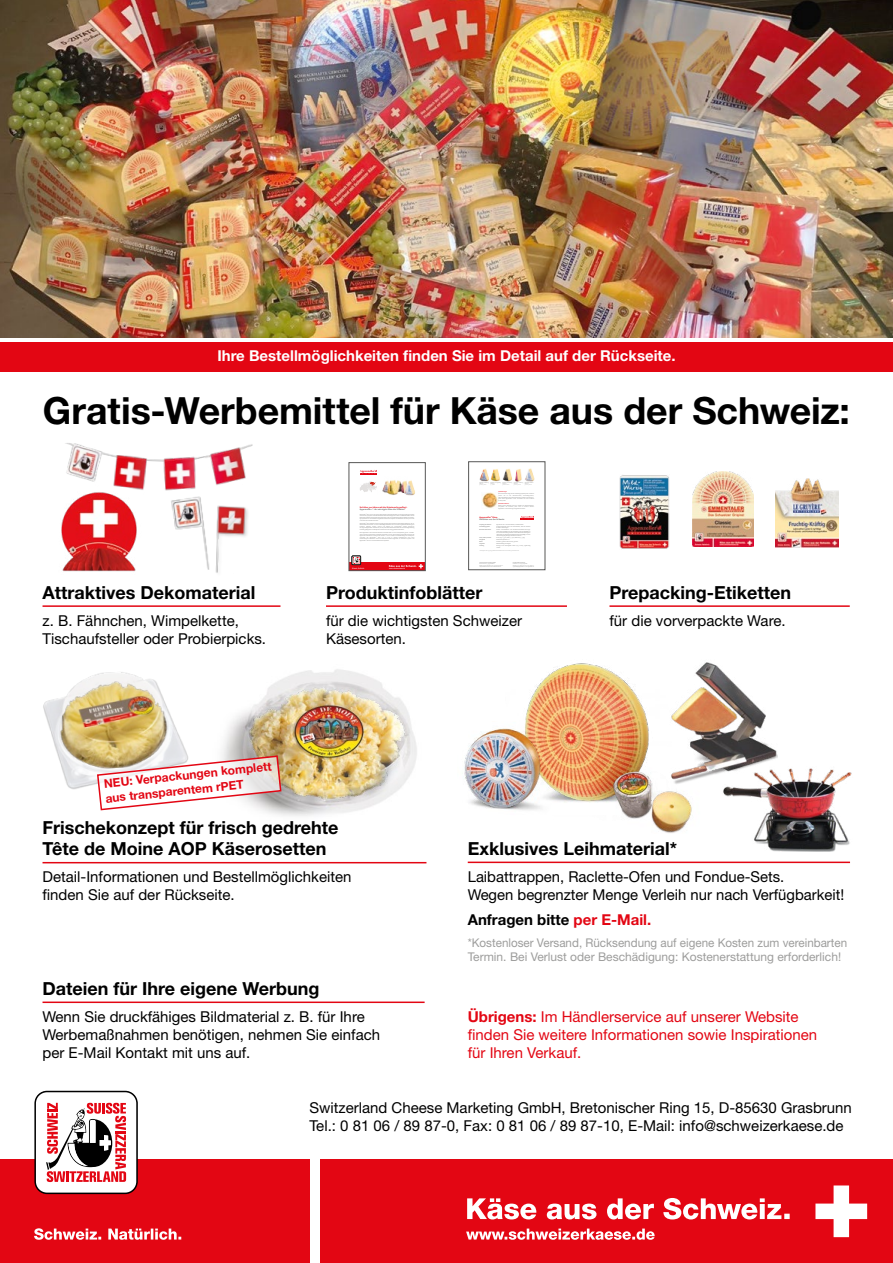
<style>
.page{position:relative;width:893px;height:1263px;background:#fff}
.page>*{position:absolute;margin:0;border:0;box-sizing:border-box;transform-origin:0 0}
.t1{font:700 37.5px "Helvetica Neue LT Std";letter-spacing:-.005em;color:#000}
.t2{font:700 18px/21.6px "Helvetica Neue LT Std";color:#000}
.t3{font:15px/18px "Helvetica Neue LT Std";color:#000}
.t4{font:15px/18px "Helvetica Neue LT Std";color:#e30613}
.t5{font:700 15px "Helvetica Neue LT Std";color:#fff}
.t6{font:700 15px "Helvetica Neue LT Std";color:#000}
.t7{font:12px/14.4px "Helvetica Neue LT Std";color:#9d9d9c}
.t8{font:700 12px/15px "Helvetica Neue LT Std";color:#e30613}
.t9{font:700 2.25px "Quadraat Sans";color:#6f6f6e}
.t10{font:700 2.25px "Quadraat Sans";letter-spacing:-.005em;color:#e30613}
.s1{color:#e30613}
.s2{font-weight:700}
</style>
<div class="page">
<img style="left:227px;top:669px;width:190px;height:147px">
<hr style="left:43px;top:1001px;width:382px;height:2px;background:#e30613">
<img style="left:0;top:0;width:893px;height:337px">
<div style="left:0;top:342px;width:893px;height:30px;background:#e30613"></div>
<img style="left:525px;top:663px;width:124px;height:140px">
<img style="left:754px;top:768px;width:98px;height:83px">
<img style="left:555px;top:721px;width:4px;height:82px">
<img style="left:464px;top:721px;width:91px;height:89px">
<img style="left:481px;top:492px;width:17px;height:16px">
<img style="left:515px;top:469px;width:7px;height:13px">
<img style="left:479px;top:468px;width:8px;height:14px">
<img style="left:487px;top:469px;width:11px;height:13px">
<img style="left:498px;top:468px;width:14px;height:14px">
<img style="left:525px;top:468px;width:10px;height:14px">
<svg style="left:521px;top:516px;width:13px;height:4px"></svg>
<div style="left:468px;top:462px;width:77px;height:108px;border:1px solid #575756"></div>
<svg style="left:360px;top:481px;width:17px;height:11px"></svg>
<img style="left:382px;top:480px;width:19px;height:15px">
<img style="left:401px;top:480px;width:14px;height:16px">
<svg style="left:360px;top:470px;width:17px;height:4px"></svg>
<div style="left:349px;top:561px;width:76px;height:10px;background:#e30613"></div>
<div style="left:352px;top:556px;width:9px;height:9px;border:1px solid #171716"></div>
<svg style="left:352px;top:557px;width:12px;height:12px"></svg>
<svg style="left:389px;top:564px;width:34px;height:5px"></svg>
<div style="left:349px;top:462px;width:76px;height:109px;border:1px solid #575756"></div>
<img style="left:592px;top:767px;width:100px;height:66px">
<img style="left:43px;top:672px;width:145px;height:118px">
<img style="left:670px;top:662px;width:108px;height:136px">
<svg style="left:96px;top:755px;width:186px;height:56px"></svg>
<hr style="left:468px;top:861px;width:382px;height:2px;background:#e30613">
<hr style="left:43px;top:862px;width:383px;height:1px;background:#e30613">
<hr style="left:43px;top:605px;width:237px;height:2px;background:#e30613">
<hr style="left:326px;top:605px;width:241px;height:2px;background:#e30613">
<hr style="left:609px;top:605px;width:241px;height:2px;background:#e30613">
<img style="left:171px;top:497px;width:39px;height:73px">
<img style="left:215px;top:505px;width:33px;height:68px">
<img style="left:776px;top:478px;width:63px;height:69px">
<img style="left:620px;top:475px;width:50px;height:74px">
<img style="left:693px;top:472px;width:61px;height:75px">
<img style="left:61px;top:497px;width:76px;height:75px">
<img style="left:65px;top:443px;width:188px;height:54px">
<div style="left:0;top:1160px;width:309px;height:103px;background:#e30613"></div>
<div style="left:321px;top:1160px;width:572px;height:103px;background:#e30613"></div>
<svg style="left:815px;top:1185px;width:52px;height:52px"></svg>
<svg style="left:34px;top:1091px;width:104px;height:103px"></svg>
<svg style="left:467px;top:1198px;width:323px;height:21px"></svg>
<svg style="left:34px;top:1228px;width:147px;height:12px"></svg>
<svg style="left:466px;top:1228px;width:189px;height:12px"></svg>
<p class="t5" style="left:217px;top:347px;width:460px">Ihre Bestellmöglichkeiten finden Sie im Detail auf der Rückseite.</p>
<h1 class="t1" style="left:43px;top:387px;width:809px">Gratis-Werbemittel für Käse aus der Schweiz:</h1>
<p class="t2" style="left:43px;top:581px;width:214px">Attraktives Dekomaterial</p>
<p class="t3" style="left:43px;top:611px;width:225px">z. B. Fähnchen, Wimpelkette,<br>Tischaufsteller oder Probierpicks.</p>
<p class="t8" style="left:103px;top:776px;width:170px;rotate:-6deg">NEU: Verpackungen komplett aus transparentem rPET</p>
<p class="t10" style="left:360px;top:505px;width:49px">Seit über 700 Jahren mit der Kräutersulz gepflegt.</p>
<p class="t9" style="left:360px;top:508px;width:47px">Appenzeller – der würzigste Käse der Schweiz.</p>
<p class="t10" style="left:479px;top:515px;width:20px">Appenzeller Käse.</p>
<p class="t9" style="left:479px;top:518px;width:27px">Hartkäse aus der Schweiz.</p>
<p class="t2" style="left:326px;top:581px;width:158px">Produktinfoblätter</p>
<p class="t3" style="left:326px;top:611px;width:198px">für die wichtigsten Schweizer<br>Käsesorten.</p>
<p class="t2" style="left:609px;top:581px;width:183px">Prepacking-Etiketten</p>
<p class="t3" style="left:609px;top:611px;width:178px">für die vorverpackte Ware.</p>
<p class="t2" style="left:43px;top:816px;width:298px">Frischekonzept für frisch gedrehte<br>Tête de Moine AOP Käserosetten</p>
<p class="t3" style="left:43px;top:868px;width:310px">Detail-Informationen und Bestellmöglichkeiten finden Sie auf der Rückseite.</p>
<p class="t2" style="left:468px;top:837px;width:211px">Exklusives Leihmaterial*</p>
<p class="t3" style="left:468px;top:867px;width:378px">Laibattrappen, Raclette-Ofen und Fondue-Sets.<br>Wegen begrenzter Menge Verleih nur nach Verfügbarkeit!</p>
<p class="t6" style="left:468px;top:911px;width:185px">Anfragen bitte <span class="s1">per E-Mail.</span></p>
<p class="t7" style="left:468px;top:935px;width:381px">*Kostenloser Versand, Rücksendung auf eigene Kosten zum vereinbarten<br>Termin. Bei Verlust oder Beschädigung: Kostenerstattung erforderlich!</p>
<p class="t2" style="left:43px;top:977px;width:278px">Dateien für Ihre eigene Werbung</p>
<p class="t3" style="left:43px;top:1007px;width:339px">Wenn Sie druckfähiges Bildmaterial z. B. für Ihre<br>Werbemaßnahmen benötigen, nehmen Sie einfach per E-Mail Kontakt mit uns auf.</p>
<p class="t4" style="left:468px;top:1007px;width:351px"><span class="s2">Übrigens:</span> Im Händlerservice auf unserer Website finden Sie weitere Informationen sowie Inspirationen für Ihren Verkauf.</p>
<p class="t3" style="left:309px;top:1098px;width:544px">Switzerland Cheese Marketing GmbH, Bretonischer Ring 15, D-85630 Grasbrunn<br>Tel.: 0 81 06 / 89 87-0, Fax: 0 81 06 / 89 87-10, E-Mail: info@schweizerkaese.de</p>
</div>
